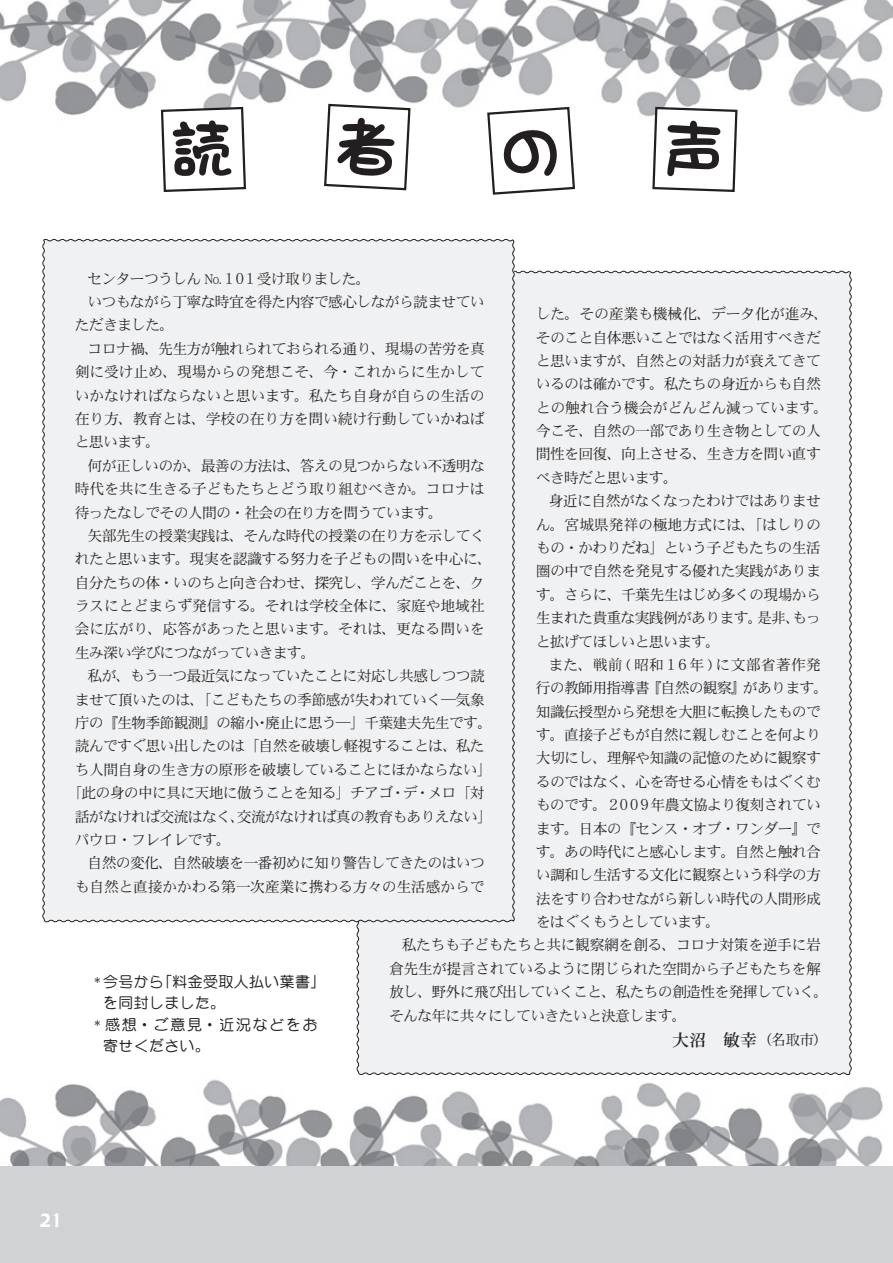
<style>
.page{position:relative;width:893px;height:1263px;background:#fff}
.page>*{position:absolute;margin:0;border:0;box-sizing:border-box;transform-origin:0 0}
.t1{font:18px "Gadget";color:#fff}
.t2{font:16.95px "DFHS Mincho Std W5";color:#231f20}
.t3{font:14.85px/23.4px "DFHS Mincho Std W3";letter-spacing:-.045em;color:#231f20}
.t4{font:14.85px "DFHS Mincho Std W3";letter-spacing:-.015em;color:#231f20}
.t5{font:14.85px "DF Maru Gothic Std W5";letter-spacing:.03em;color:#231f20}
.t6{font:14.85px/23.4px "DFHS Mincho Std W3";letter-spacing:.015em;color:#231f20}
.t7{font:14.85px "DF Maru Gothic Std W5";letter-spacing:.125em;color:#231f20}
</style>
<div class="page">
<div style="left:0;top:1165px;width:893px;height:98px;background:#d1d2d4"></div>
<img style="left:0;top:1079px;width:883px;height:86px">
<img style="left:0;top:0;width:893px;height:117px">
<div style="left:356px;top:270px;width:496px;height:805px;background:#f0f1f2"></div>
<div style="left:42px;top:238px;width:473px;height:685px;background:#f0f1f2"></div>
<svg style="left:651px;top:106px;width:88px;height:86px"></svg>
<svg style="left:486px;top:106px;width:90px;height:89px"></svg>
<svg style="left:323px;top:103px;width:89px;height:88px"></svg>
<svg style="left:160px;top:106px;width:87px;height:86px"></svg>
<p class="t3" style="left:88px;top:266px;width:285px">センターつうしん No. １０１受け取りました。</p>
<p class="t3" style="left:87px;top:290px;width:399px">いつもながら丁寧な時宜を得た内容で感心しながら読ませてい</p>
<p class="t3" style="left:75px;top:313px;width:101px">ただきました。</p>
<p class="t3" style="left:87px;top:337px;width:399px">コロナ禍、先生方が触れられておられる通り、現場の苦労を真</p>
<p class="t4" style="left:75px;top:364px;width:411px">剣に受け止め、現場からの発想こそ、今・これからに生かして</p>
<p class="t4" style="left:75px;top:387px;width:412px">いかなければならないと思います。私たち自身が自らの生活の</p>
<p class="t4" style="left:75px;top:411px;width:411px">在り方、教育とは、学校の在り方を問い続け行動していかねば</p>
<p class="t3" style="left:75px;top:430px;width:87px">と思います。</p>
<p class="t3" style="left:87px;top:453px;width:399px">何が正しいのか、最善の方法は、答えの見つからない不透明な</p>
<p class="t4" style="left:75px;top:481px;width:412px">時代を共に生きる子どもたちとどう取り組むべきか。コロナは</p>
<p class="t3" style="left:75px;top:500px;width:370px">待ったなしでその人間の・社会の在り方を問うています。</p>
<p class="t3" style="left:87px;top:524px;width:399px">矢部先生の授業実践は、そんな時代の授業の在り方を示してく</p>
<p class="t3" style="left:75px;top:547px;width:419px">れたと思います。現実を認識する努力を子どもの問いを中心に、</p>
<p class="t3" style="left:75px;top:570px;width:411px">自分たちの体・いのちと向き合わせ、探究し、学んだことを、ク</p>
<p class="t4" style="left:75px;top:598px;width:411px">ラスにとどまらず発信する。それは学校全体に、家庭や地域社</p>
<p class="t4" style="left:75px;top:621px;width:411px">会に広がり、応答があったと思います。それは、更なる問いを</p>
<p class="t3" style="left:75px;top:640px;width:243px">生み深い学びにつながっていきます。</p>
<p class="t3" style="left:87px;top:664px;width:399px">私が、もう一つ最近気になっていたことに対応し共感しつつ読</p>
<p class="t3" style="left:75px;top:687px;width:411px">ませて頂いたのは、「こどもたちの季節感が失われていく―気象</p>
<p class="t3" style="left:75px;top:711px;width:419px">庁の『生物季節観測』の縮小廃止に思う―」千葉建夫先生です。</p>
<p class="t3" style="left:536px;top:302px;width:294px">した。その産業も機械化、データ化が進み、そのこと自体悪いことではなく活用すべきだと思いますが、自然との対話力が衰えてきているのは確かです。私たちの身近からも自然との触れ合う機会がどんどん減っています。今こそ、自然の一部であり生き物としての人間性を回復、向上させる、生き方を問い直すべき時だと思います。</p>
<p class="t3" style="left:536px;top:489px;width:287px;text-align:right">身近に自然がなくなったわけではありません。宮城県発祥の極地方式には、「はしりのもの・かわりだね」という子どもたちの生活圏の中で自然を発見する優れた実践があります。さらに、千葉先生はじめ多くの現場から是非もっ</p>
<p class="t3" style="left:785px;top:606px;width:16px">、</p>
<p class="t3" style="left:536px;top:606px;width:228px">生まれた貴重な実践例があります。と拡げてほしいと思います。</p>
<p class="t6" style="left:743px;top:653px;width:87px;text-indent:-194px">また、戦前 ( 昭和１６年 ) に文部省著作発があります。</p>
<p class="t3" style="left:536px;top:676px;width:115px">行の教師用指導書</p>
<p class="t3" style="left:536px;top:699px;width:287px">知識伝授型から発想を大胆に転換したもので</p>
<p class="t3" style="left:536px;top:723px;width:287px">す。直接子どもが自然に親しむことを何より</p>
<p class="t3" style="left:536px;top:746px;width:287px">大切にし、理解や知識の記憶のために観察す</p>
<p class="t3" style="left:536px;top:769px;width:287px">るのではなく、心を寄せる心情をもはぐくむ</p>
<p class="t3" style="left:536px;top:793px;width:287px">ものです。２００９年農文協より復刻されてい</p>
<p class="t3" style="left:536px;top:816px;width:287px">ます。日本の『センス・オブ・ワンダー』で</p>
<p class="t3" style="left:536px;top:840px;width:287px">す。あの時代にと感心します。自然と触れ合</p>
<p class="t3" style="left:536px;top:863px;width:287px">い調和し生活する文化に観察という科学の方</p>
<p class="t3" style="left:536px;top:886px;width:287px">法をすり合わせながら新しい時代の人間形成</p>
<p class="t3" style="left:536px;top:910px;width:186px">をはぐくもうとしています。</p>
<p class="t3" style="left:402px;top:933px;width:421px">私たちも子どもたちと共に観察網を創る、コロナ対策を逆手に岩</p>
<p class="t3" style="left:389px;top:956px;width:433px">倉先生が提言されているように閉じられた空間から子どもたちを解</p>
<p class="t3" style="left:389px;top:980px;width:441px">放し、野外に飛び出していくこと、私たちの創造性を発揮していく。</p>
<p class="t3" style="left:389px;top:1003px;width:299px">そんな年に共々にしていきたいと決意します。</p>
<p class="t3" style="left:757px;top:1028px;width:73px">（名取市(</p>
<p class="t3" style="left:646px;top:676px;width:101px">『自然の観察』</p>
<p class="t3" style="left:255px;top:711px;width:16px">・</p>
<p class="t3" style="left:75px;top:734px;width:411px">読んですぐ思い出したのは「自然を破壊し軽視することは、私た</p>
<p class="t3" style="left:75px;top:757px;width:419px">ち人間自身の生き方の原形を破壊していることにほかならない「</p>
<p class="t3" style="left:427px;top:781px;width:59px">メロ「対</p>
<p class="t3" style="left:403px;top:781px;width:16px">デ</p>
<p class="t3" style="left:75px;top:781px;width:419px;text-indent:-7px">「此の身の中に具に天地に倣うことを知る」チアゴ<br>話がなければ交流はなく交流がなければ真の教育もありえない「</p>
<p class="t3" style="left:230px;top:804px;width:16px">、</p>
<p class="t3" style="left:75px;top:828px;width:158px">パウロ・フレイレです。</p>
<p class="t3" style="left:87px;top:851px;width:399px">自然の変化、自然破壊を一番初めに知り警告してきたのはいつ</p>
<p class="t4" style="left:75px;top:878px;width:411px">も自然と直接かかわる第一次産業に携わる方々の生活感からで</p>
<p class="t3" style="left:391px;top:781px;width:16px">・</p>
<p class="t3" style="left:415px;top:781px;width:16px">・</p>
<p class="t5" style="left:157px;top:974px;width:170px">「料金受取人払い葉書「</p>
<p class="t5" style="left:95px;top:974px;width:71px">* 今号から</p>
<p class="t5" style="left:103px;top:995px;width:124px">を同封しました。</p>
<p class="t7" style="left:95px;top:1016px;width:225px">* 感想・ご意見・近況などをお</p>
<p class="t5" style="left:103px;top:1038px;width:108px">寄せください。</p>
<p class="t2" style="left:672px;top:1031px;width:87px">大沼　敏幸</p>
<p class="t1" style="left:40px;top:1209px;width:24px">21</p>
</div>
